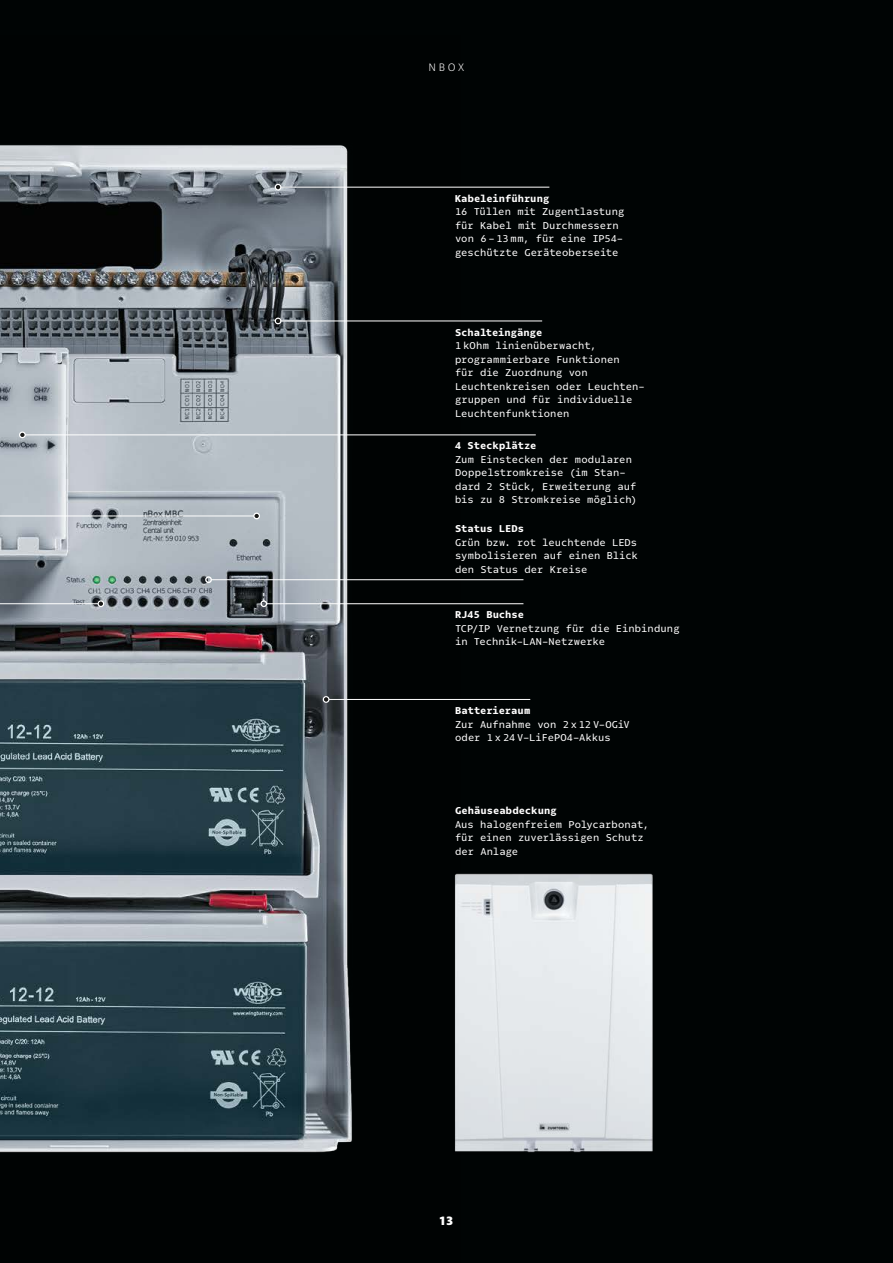
<style>
.page{position:relative;width:893px;height:1263px;background:#000404}
.page>*{position:absolute;margin:0;border:0;box-sizing:border-box;transform-origin:0 0}
.t1{font:900 13.5px "Milo Pro";color:#fff}
.t2{font:300 12px "Milo Pro";color:#fff}
.t3{font:10.5px/13.5px "Odisseia";color:#fff}
.t4{font:900 10.5px "Odisseia";color:#fff}
</style>
<div class="page">
<img style="left:0;top:145px;width:461px;height:1008px">
<hr style="left:0;top:603px;width:98px;height:1px;background:#fff">
<div style="left:98px;top:600px;width:6px;height:7px;border:1px solid #fff;border-radius:50%"></div>
<svg style="left:99px;top:602px;width:4px;height:4px"></svg>
<hr style="left:0;top:516px;width:254px;height:1px;background:#fff">
<div style="left:253px;top:513px;width:7px;height:6px;border:1px solid #fff;border-radius:50%"></div>
<svg style="left:255px;top:514px;width:4px;height:4px"></svg>
<img style="left:454px;top:871px;width:199px;height:282px">
<hr style="left:281px;top:187px;width:268px;height:1px;background:#fff">
<div style="left:275px;top:184px;width:6px;height:7px;border:1px solid #fff;border-radius:50%"></div>
<svg style="left:276px;top:185px;width:4px;height:4px"></svg>
<hr style="left:281px;top:321px;width:261px;height:1px;background:#fff">
<svg style="left:275px;top:318px;width:6px;height:6px"></svg>
<hr style="left:329px;top:699px;width:201px;height:1px;background:#fff">
<div style="left:323px;top:696px;width:6px;height:7px;border:1px solid #fff;border-radius:50%"></div>
<svg style="left:324px;top:697px;width:4px;height:4px"></svg>
<hr style="left:25px;top:435px;width:511px;height:1px;background:#fff">
<div style="left:19px;top:431px;width:7px;height:7px;border:1px solid #fff;border-radius:50%"></div>
<svg style="left:20px;top:433px;width:4px;height:4px"></svg>
<hr style="left:211px;top:579px;width:312px;height:1px;background:#fff">
<div style="left:205px;top:576px;width:7px;height:7px;border:1px solid #fff;border-radius:50%"></div>
<hr style="left:267px;top:603px;width:256px;height:1px;background:#fff">
<div style="left:260px;top:600px;width:7px;height:7px;border:1px solid #fff;border-radius:50%"></div>
<p class="t2" style="left:428px;top:61px;width:37px">NBOX</p>
<p class="t4" style="left:455px;top:191px;width:96px">Kabeleinführung</p>
<p class="t3" style="left:455px;top:205px;width:171px">16 Tüllen mit Zugentlastung für Kabel mit Durchmessern von 6 - 13 mm, für eine IP54- geschützte Geräteoberseite</p>
<p class="t4" style="left:455px;top:325px;width:89px">Schalteingänge</p>
<p class="t3" style="left:455px;top:339px;width:189px">1 kOhm linienüberwacht, programmierbare Funktionen<br>für die Zuordnung von<br>Leuchtenkreisen oder Leuchten&shy;gruppen und für individuelle<br>Leuchtenfunktionen</p>
<p class="t4" style="left:455px;top:439px;width:83px">4 Steckplätze</p>
<p class="t3" style="left:455px;top:453px;width:183px">Zum Einstecken der modularen<br>Doppelstromkreise (im Stan&shy;dard 2 Stück, Erweiterung auf bis zu 8 Stromkreise möglich)</p>
<p class="t4" style="left:455px;top:522px;width:71px">Status LEDs</p>
<p class="t3" style="left:455px;top:535px;width:184px;text-align:justify">Grün bzw. rot leuchtende LEDs symbolisieren auf einen Blick den Status der Kreise</p>
<p class="t4" style="left:455px;top:608px;width:71px">RJ45 Buchse</p>
<p class="t3" style="left:455px;top:621px;width:226px">TCP/IP Vernetzung für die Einbindung in Technik-LAN-Netzwerke</p>
<p class="t4" style="left:455px;top:704px;width:77px">Batterieraum</p>
<p class="t3" style="left:455px;top:718px;width:176px">Zur Aufnahme von 2 x 12 V-OGiV oder 1 x 24 V-LiFePO4-Akkus</p>
<p class="t4" style="left:455px;top:804px;width:103px">Gehäuseabdeckung</p>
<p class="t3" style="left:455px;top:817px;width:196px">Aus halogenfreiem Polycarbonat, für einen zuverlässigen Schutz der Anlage</p>
<p class="t1" style="left:440px;top:1212px;width:15px">13</p>
</div>
